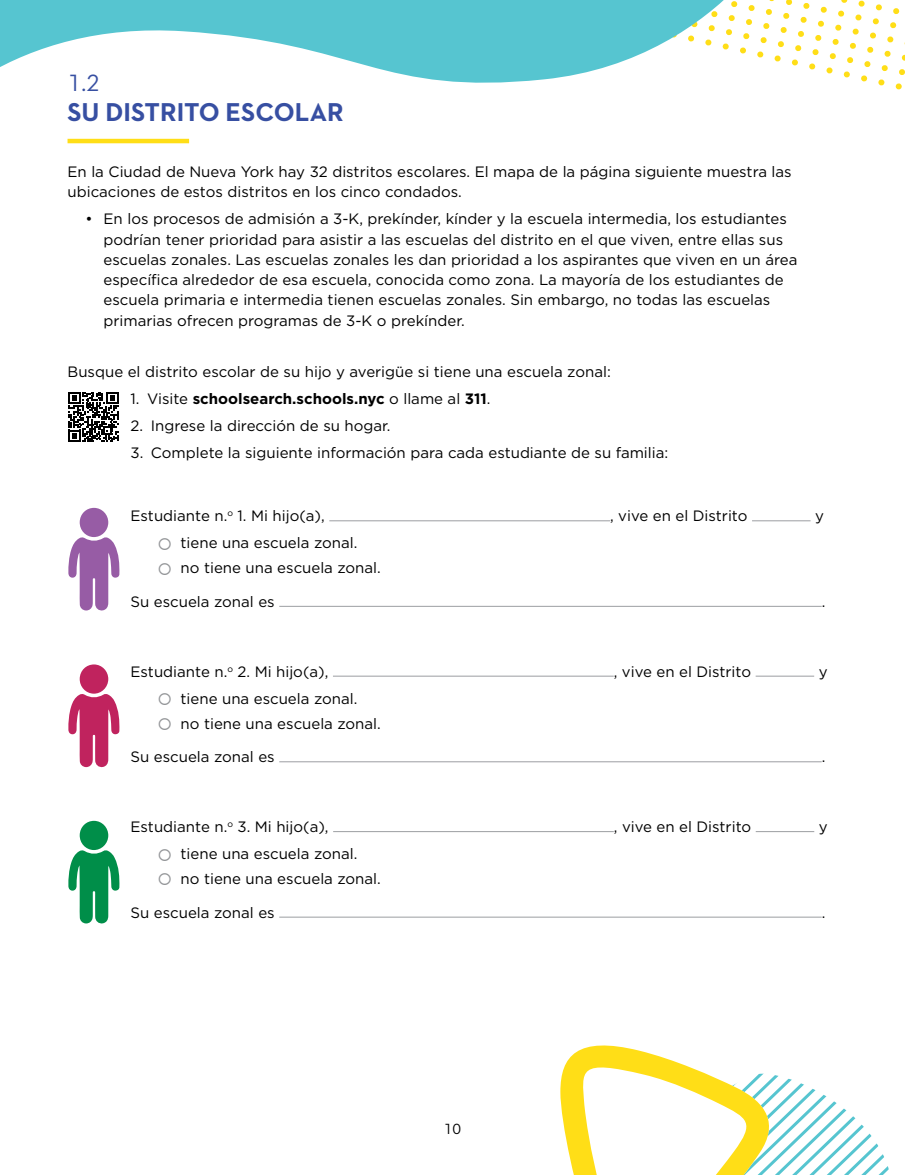
<style>
.page{position:relative;width:905px;height:1175px;background:#fff}
.page>*{position:absolute;margin:0;border:0;box-sizing:border-box;transform-origin:0 0}
.H4_-_part_header{font:700 26.25px "Neutraface 2 Text";color:#374fa2}
.H4_-_part_header-2{font:24px "Neutraface 2 Text";color:#374fa2}
.body{font:15px/20.2px "Gotham";color:#000}
.body_-_with_WOL_inde{font:15px "Gotham";color:#000}
.t1{font:700 15px "Gotham";color:#000}
.t2{font:15px "Neutraface 2 Text";color:#000}
.s1{font-weight:400}
</style>
<div class="page">
<svg style="left:560px;top:1045px;width:329px;height:129px"></svg>
<svg style="left:740px;top:0;width:165px;height:90px"></svg>
<svg style="left:0;top:0;width:738px;height:83px;fill:#56c5d0"></svg>
<hr style="left:68px;top:139px;width:121px;height:4px;background:#ffde17">
<hr style="left:329px;top:520px;width:281px;height:1px;background:#a7a9ac">
<hr style="left:752px;top:520px;width:58px;height:1px;background:#a7a9ac">
<hr style="left:279px;top:606px;width:542px;height:1px;background:#a7a9ac">
<hr style="left:333px;top:675px;width:280px;height:1px;background:#a7a9ac">
<hr style="left:755px;top:675px;width:59px;height:1px;background:#a7a9ac">
<hr style="left:279px;top:761px;width:542px;height:1px;background:#a7a9ac">
<hr style="left:333px;top:831px;width:280px;height:1px;background:#a7a9ac">
<hr style="left:755px;top:831px;width:59px;height:1px;background:#a7a9ac">
<hr style="left:279px;top:916px;width:542px;height:1px;background:#a7a9ac">
<svg style="left:68px;top:392px;width:50px;height:50px"></svg>
<svg style="left:68px;top:508px;width:52px;height:103px"></svg>
<svg style="left:68px;top:664px;width:52px;height:103px"></svg>
<svg style="left:68px;top:820px;width:52px;height:104px"></svg>
<h4 class="H4_-_part_header-2" style="left:68px;top:68px;width:34px">1.2</h4>
<h4 class="H4_-_part_header" style="left:68px;top:95px;width:278px">SU DISTRITO ESCOLAR</h4>
<p class="body" style="left:68px;top:161px;width:725px">En la Ciudad de Nueva York hay 32 distritos escolares. El mapa de la página siguiente muestra las ubicaciones de estos distritos en los cinco condados.</p>
<p class="body" style="left:104px;top:209px;width:695px;text-indent:-18px">• En los procesos de admisión a 3-K, prekínder, kínder y la escuela intermedia, los estudiantes podrían tener prioridad para asistir a las escuelas del distrito en el que viven, entre ellas sus escuelas zonales. Las escuelas zonales les dan prioridad a los aspirantes que viven en un área específica alrededor de esa escuela, conocida como zona. La mayoría de los estudiantes de escuela primaria e intermedia tienen escuelas zonales. Sin embargo, no todas las escuelas primarias ofrecen programas de 3-K o prekínder.</p>
<p class="body" style="left:68px;top:361px;width:545px">Busque el distrito escolar de su hijo y averigüe si tiene una escuela zonal:</p>
<p class="t1" style="left:130px;top:389px;width:361px"><span class="s1">1. Visite</span> schoolsearch.schools.nyc <span class="s1">o llame al</span> 311<span class="s1">.</span></p>
<p class="body" style="left:130px;top:415px;width:261px">2. Ingrese la dirección de su hogar.</p>
<p class="body" style="left:130px;top:442px;width:539px">3. Complete la siguiente información para cada estudiante de su familia:</p>
<p class="body_-_with_WOL_inde" style="left:130px;top:506px;width:196px">Estudiante n.<sup>o</sup> 1. Mi hijo(a),</p>
<p class="body_-_with_WOL_inde" style="left:610px;top:506px;width:139px">, vive en el Distrito</p>
<p class="body_-_with_WOL_inde" style="left:815px;top:506px;width:10px">y</p>
<p class="body" style="left:180px;top:532px;width:178px">tiene una escuela zonal.</p>
<p class="body" style="left:180px;top:557px;width:202px">no tiene una escuela zonal.</p>
<p class="body_-_with_WOL_inde" style="left:130px;top:592px;width:146px">Su escuela zonal es</p>
<p class="body_-_with_WOL_inde" style="left:821px;top:592px;width:5px">.</p>
<p class="body_-_with_WOL_inde" style="left:130px;top:662px;width:199px">Estudiante n.<sup>o</sup> 2. Mi hijo(a),</p>
<p class="body_-_with_WOL_inde" style="left:613px;top:662px;width:139px">, vive en el Distrito</p>
<p class="body_-_with_WOL_inde" style="left:818px;top:662px;width:10px">y</p>
<p class="body" style="left:180px;top:688px;width:178px">tiene una escuela zonal.</p>
<p class="body" style="left:180px;top:712px;width:202px">no tiene una escuela zonal.</p>
<p class="body_-_with_WOL_inde" style="left:130px;top:747px;width:146px">Su escuela zonal es</p>
<p class="body_-_with_WOL_inde" style="left:821px;top:747px;width:5px">.</p>
<p class="body_-_with_WOL_inde" style="left:130px;top:817px;width:199px">Estudiante n.<sup>o</sup> 3. Mi hijo(a),</p>
<p class="body_-_with_WOL_inde" style="left:613px;top:817px;width:139px">, vive en el Distrito</p>
<p class="body_-_with_WOL_inde" style="left:818px;top:817px;width:10px">y</p>
<p class="body" style="left:180px;top:843px;width:178px">tiene una escuela zonal.</p>
<p class="body" style="left:180px;top:868px;width:202px">no tiene una escuela zonal.</p>
<p class="body_-_with_WOL_inde" style="left:130px;top:902px;width:146px">Su escuela zonal es</p>
<p class="body_-_with_WOL_inde" style="left:821px;top:902px;width:5px">.</p>
<p class="t2" style="left:444px;top:1120px;width:19px">10</p>
</div>
